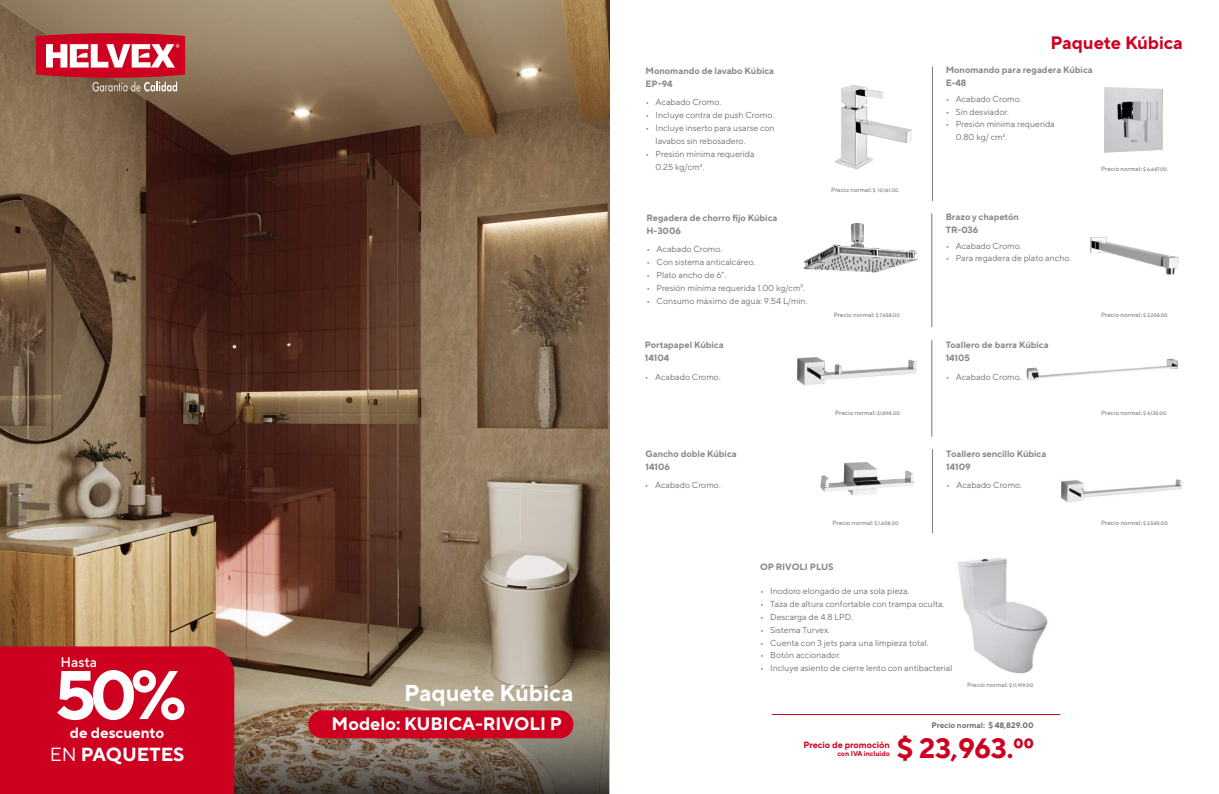
<style>
.page{position:relative;width:1219px;height:794px;background:#fff}
.page>*{position:absolute;margin:0;border:0;box-sizing:border-box;transform-origin:0 0}
.t1{font:700 68.6px "TT Norms Pro";color:#fff}
.t2{font:700 28px "TT Norms Pro";letter-spacing:-.01em;color:#ce001f}
.t3{font:700 23px "TT Norms Pro";color:#fff}
.t4{font:700 19px "TT Norms Pro";color:#fff}
.t5{font:700 18px "TT Norms Pro";color:#fff}
.t6{font:700 18px "TT Norms Pro";color:#ce001f}
.t7{font:700 15px "TT Norms Pro";color:#fff}
.t8{font:500 14px "TT Norms Pro";color:#fff}
.t9{font:700 9.2px/12.8px "TT Norms Pro";color:#898989}
.t10{font:700 9px "TT Norms Pro";color:#ce001f}
.t11{font:8.7px/12.8px "TT Norms Pro";color:#727171}
.t12{font:700 8px "TT Norms Pro";color:#727171}
.t13{font:700 7px "TT Norms Pro";color:#ce001f}
.t14{font:500 6.2px "TT Norms Pro";color:#898989}
.s1{font-weight:400}
.s2{font-weight:700;color:#727171}
.s3{font-size:5px;color:#807d7e}
</style>
<div class="page">
<img style="left:0;top:0;width:609px;height:683px">
<svg style="left:234px;top:683px;width:375px;height:111px;background:#7f7261"></svg>
<hr style="left:932px;top:67px;width:1px;height:134px;background:#000">
<hr style="left:932px;top:213px;width:1px;height:114px;background:#000">
<hr style="left:932px;top:340px;width:1px;height:97px;background:#000">
<hr style="left:932px;top:449px;width:1px;height:84px;background:#000">
<img style="left:958px;top:558px;width:90px;height:116px">
<img style="left:797px;top:357px;width:120px;height:29px">
<img style="left:1027px;top:358px;width:151px;height:23px">
<img style="left:820px;top:462px;width:94px;height:33px">
<img style="left:1061px;top:479px;width:121px;height:23px">
<img style="left:1104px;top:87px;width:59px;height:66px">
<img style="left:803px;top:223px;width:115px;height:50px">
<img style="left:835px;top:85px;width:77px;height:84px">
<img style="left:1090px;top:237px;width:89px;height:38px">
<svg style="left:36px;top:33px;width:149px;height:58px"></svg>
<div style="left:0;top:646px;width:234px;height:148px;background:#ce001f"></div>
<hr style="left:772px;top:714px;width:288px;height:1px;background:#ce001f">
<div style="left:308px;top:710px;width:265px;height:28px;background:#ce001f;border-radius:14px"></div>
<h3 class="t8" style="left:60px;top:653px;width:38px">Hasta</h3>
<h1 class="t1" style="left:55px;top:649px;width:133px">50%</h1>
<h3 class="t7" style="left:70px;top:723px;width:96px">de descuento</h3>
<h3 class="t4" style="left:50px;top:742px;width:136px"><span class="s1">EN</span> PAQUETES</h3>
<h3 class="t3" style="left:404px;top:678px;width:171px">Paquete Kúbica</h3>
<h3 class="t5" style="left:332px;top:712px;width:232px">Modelo: KUBICA-RIVOLI P</h3>
<h3 class="t6" style="left:1050px;top:30px;width:134px">Paquete Kúbica</h3>
<p class="t9" style="left:645px;top:64px;width:130px">Monomando de lavabo Kúbica<br>EP-94</p>
<p class="t9" style="left:946px;top:63px;width:149px">Monomando para regadera Kúbica<br>E-48</p>
<p class="t11" style="left:645px;top:96px;width:77px">• Acabado Cromo.</p>
<p class="t11" style="left:645px;top:109px;width:130px">• Incluye contra de push Cromo.</p>
<p class="t11" style="left:656px;top:121px;width:121px;text-indent:-10px">• Incluye inserto para usarse con lavabos sin rebosadero.</p>
<p class="t11" style="left:656px;top:147px;width:101px;text-indent:-10px">• Presión mínima requerida<br>0.25 kg/cm2.</p>
<p class="t11" style="left:946px;top:92px;width:77px">• Acabado Cromo.</p>
<p class="t11" style="left:946px;top:105px;width:65px">• Sin desviador.</p>
<p class="t11" style="left:956px;top:118px;width:101px;text-indent:-10px">• Presión mínima requerida<br>0.80 kg/ cm2.</p>
<p class="t14" style="left:1101px;top:164px;width:67px">Precio normal<span class="s2">:</span> <span class="s3">$ 6,647.00</span></p>
<p class="t14" style="left:831px;top:185px;width:69px">Precio normal<span class="s2">:</span> <span class="s3">$ 10,161.00</span></p>
<p class="t9" style="left:646px;top:211px;width:132px">Regadera de chorro fijo Kúbica<br>H-3006</p>
<p class="t9" style="left:946px;top:210px;width:75px">Brazo y chapetón<br>TR-036</p>
<p class="t11" style="left:646px;top:242px;width:77px">• Acabado Cromo.</p>
<p class="t11" style="left:646px;top:255px;width:111px">• Con sistema anticalcáreo.</p>
<p class="t11" style="left:646px;top:268px;width:81px">• Plato ancho de 6”.</p>
<p class="t11" style="left:646px;top:281px;width:160px">• Presión mínima requerida 1.00 kg/cm².</p>
<p class="t11" style="left:646px;top:294px;width:163px">• Consumo máximo de agua: 9.54 L/min.</p>
<p class="t11" style="left:946px;top:239px;width:77px">• Acabado Cromo.</p>
<p class="t11" style="left:946px;top:252px;width:127px">• Para regadera de plato ancho.</p>
<p class="t14" style="left:834px;top:311px;width:67px">Precio normal<span class="s2">:</span> <span class="s3">$ 7,658.00</span></p>
<p class="t14" style="left:1101px;top:311px;width:68px">Precio normal<span class="s2">:</span> <span class="s3">$ 2,258.00</span></p>
<p class="t9" style="left:645px;top:338px;width:80px">Portapapel Kúbica<br>14104</p>
<p class="t9" style="left:946px;top:338px;width:105px">Toallero de barra Kúbica<br>14105</p>
<p class="t11" style="left:645px;top:370px;width:77px">• Acabado Cromo.</p>
<p class="t11" style="left:946px;top:370px;width:77px">• Acabado Cromo.</p>
<p class="t14" style="left:835px;top:409px;width:66px">Precio normal<span class="s2">:</span> <span class="s3">$1,898.00</span></p>
<p class="t9" style="left:645px;top:447px;width:93px">Gancho doble Kúbica<br>14106</p>
<p class="t9" style="left:946px;top:447px;width:102px">Toallero sencillo Kúbica<br>14109</p>
<p class="t11" style="left:645px;top:478px;width:77px">• Acabado Cromo.</p>
<p class="t11" style="left:946px;top:478px;width:77px">• Acabado Cromo.</p>
<p class="t14" style="left:1101px;top:409px;width:67px">Precio normal<span class="s2">:</span> <span class="s3">$ 4,135.00</span></p>
<p class="t14" style="left:832px;top:518px;width:68px">Precio normal<span class="s2">:</span> <span class="s3">$ 1,608.00</span></p>
<p class="t14" style="left:1101px;top:518px;width:68px">Precio normal<span class="s2">:</span> <span class="s3">$ 2,545.00</span></p>
<p class="t9" style="left:760px;top:560px;width:75px">OP RIVOLI PLUS</p>
<p class="t11" style="left:760px;top:584px;width:151px">• Inodoro elongado de una sola pieza.</p>
<p class="t11" style="left:760px;top:597px;width:186px">• Taza de altura confortable con trampa oculta.</p>
<p class="t11" style="left:760px;top:610px;width:95px">• Descarga de 4.8 LPD.</p>
<p class="t11" style="left:760px;top:623px;width:71px">• Sistema Turvex.</p>
<p class="t11" style="left:760px;top:636px;width:170px">• Cuenta con 3 jets para una limpieza total.</p>
<p class="t11" style="left:760px;top:648px;width:82px">• Botón accionador.</p>
<p class="t11" style="left:760px;top:661px;width:196px">• Incluye asiento de cierre lento con antibacterial.</p>
<p class="t14" style="left:967px;top:681px;width:68px">Precio normal<span class="s2">:</span> <span class="s3">$ 11,919.00</span></p>
<p class="t12" style="left:931px;top:720px;width:104px">Precio normal: $ 48,829.00</p>
<h2 class="t2" style="left:897px;top:729px;width:138px">$ 23,963.00</h2>
<p class="t10" style="left:803px;top:738px;width:88px">Precio de promoción</p>
<p class="t13" style="left:837px;top:749px;width:54px">con IVA incluido</p>
</div>
